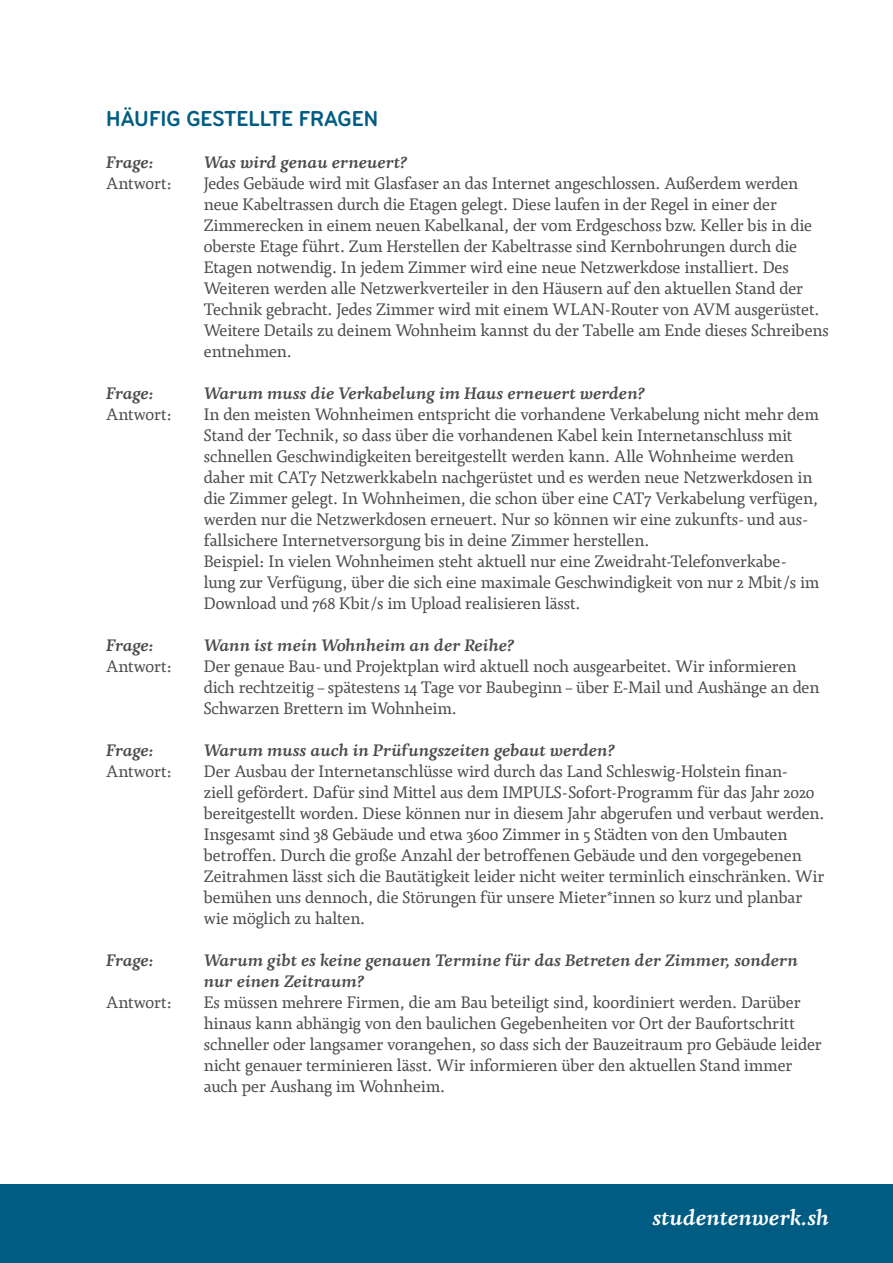
<style>
.page{position:relative;width:893px;height:1263px;background:#fff}
.page>*{position:absolute;margin:0;border:0;box-sizing:border-box;transform-origin:0 0}
.t1{font:700 condensed 22.5px "Bryant";color:#015c83}
.t2{font:italic 700 21.15px "Agendatype";letter-spacing:-.005em;color:#fff}
.t3{font:16.5px/21px "Agendatype";color:#4b4c4d}
.t4{font:italic 700 16.5px/21px "Agendatype";letter-spacing:-.005em;color:#4b4c4d}
</style>
<div class="page">
<div style="left:0;top:1184px;width:893px;height:79px;background:#015c83"></div>
<h1 class="t1" style="left:106px;top:105px;width:273px">HÄUFIG GESTELLTE FRAGEN</h1>
<p class="t4" style="left:106px;top:152px;width:49px">Frage:</p>
<p class="t4" style="left:204px;top:152px;width:205px">Was wird genau erneuert?</p>
<p class="t3" style="left:106px;top:173px;width:67px">Antwort:</p>
<p class="t3" style="left:204px;top:173px;width:627px">Jedes Gebäude wird mit Glasfaser an das Internet angeschlossen. Außerdem werden neue Kabeltrassen durch die Etagen gelegt. Diese laufen in der Regel in einer der Zimmerecken in einem neuen Kabelkanal, der vom Erdgeschoss bzw. Keller bis in die oberste Etage führt. Zum Herstellen der Kabeltrasse sind Kernbohrungen durch die Etagen notwendig. In jedem Zimmer wird eine neue Netzwerkdose installiert. Des Weiteren werden alle Netzwerkverteiler in den Häusern auf den aktuellen Stand der Technik gebracht. Jedes Zimmer wird mit einem WLAN-Router von AVM ausgerüstet.<br>Weitere Details zu deinem Wohnheim kannst du der Tabelle am Ende dieses Schreibens entnehmen.</p>
<p class="t4" style="left:106px;top:383px;width:49px">Frage:</p>
<p class="t4" style="left:204px;top:383px;width:443px">Warum muss die Verkabelung im Haus erneuert werden?</p>
<p class="t3" style="left:106px;top:404px;width:67px">Antwort:</p>
<p class="t3" style="left:204px;top:404px;width:617px">In den meisten Wohnheimen entspricht die vorhandene Verkabelung nicht mehr dem Stand der Technik, so dass über die vorhandenen Kabel kein Internetanschluss mit schnellen Geschwindigkeiten bereitgestellt werden kann. Alle Wohnheime werden daher mit CAT7 Netzwerkkabeln nachgerüstet und es werden neue Netzwerkdosen in die Zimmer gelegt. In Wohnheimen, die schon über eine CAT7 Verkabelung verfügen, werden nur die Netzwerkdosen erneuert. Nur so können wir eine zukunfts- und aus&shy;fallsichere Internetversorgung bis in deine Zimmer herstellen.<br>Beispiel: In vielen Wohnheimen steht aktuell nur eine Zweidraht-Telefonverkabe&shy;lung zur Verfügung, über die sich eine maximale Geschwindigkeit von nur 2 Mbit/s im Download und 768 Kbit/s im Upload realisieren lässt.</p>
<p class="t4" style="left:106px;top:635px;width:49px">Frage:</p>
<p class="t4" style="left:204px;top:635px;width:312px">Wann ist mein Wohnheim an der Reihe?</p>
<p class="t3" style="left:106px;top:656px;width:67px">Antwort:</p>
<p class="t3" style="left:204px;top:656px;width:617px">Der genaue Bau- und Projektplan wird aktuell noch ausgearbeitet. Wir informieren dich rechtzeitig – spätestens 14 Tage vor Baubeginn – über E-Mail und Aushänge an den<br>Schwarzen Brettern im Wohnheim.</p>
<p class="t4" style="left:106px;top:740px;width:49px">Frage:</p>
<p class="t4" style="left:204px;top:740px;width:413px">Warum muss auch in Prüfungszeiten gebaut werden?</p>
<p class="t3" style="left:106px;top:761px;width:67px">Antwort:</p>
<p class="t3" style="left:204px;top:761px;width:622px">Der Ausbau der Internetanschlüsse wird durch das Land Schleswig-Holstein finan-<br>ziell gefördert. Dafür sind Mittel aus dem IMPULS-Sofort-Programm für das Jahr 2020 bereitgestellt worden. Diese können nur in diesem Jahr abgerufen und verbaut werden.<br>Insgesamt sind 38 Gebäude und etwa 3600 Zimmer in 5 Städten von den Umbauten betroffen. Durch die große Anzahl der betroffenen Gebäude und den vorgegebenen Zeitrahmen lässt sich die Bautätigkeit leider nicht weiter terminlich einschränken. Wir bemühen uns dennoch, die Störungen für unsere Mieter*innen so kurz und planbar wie möglich zu halten.</p>
<p class="t4" style="left:106px;top:950px;width:49px">Frage:</p>
<p class="t4" style="left:204px;top:950px;width:596px">Warum gibt es keine genauen Termine für das Betreten der Zimmer, sondern nur einen Zeitraum?</p>
<p class="t3" style="left:106px;top:992px;width:67px">Antwort:</p>
<p class="t3" style="left:204px;top:992px;width:619px">Es müssen mehrere Firmen, die am Bau beteiligt sind, koordiniert werden. Darüber hinaus kann abhängig von den baulichen Gegebenheiten vor Ort der Baufortschritt schneller oder langsamer vorangehen, so dass sich der Bauzeitraum pro Gebäude leider nicht genauer terminieren lässt. Wir informieren über den aktuellen Stand immer auch per Aushang im Wohnheim.</p>
<p class="t2" style="left:652px;top:1204px;width:178px">studentenwerk.sh</p>
</div>
